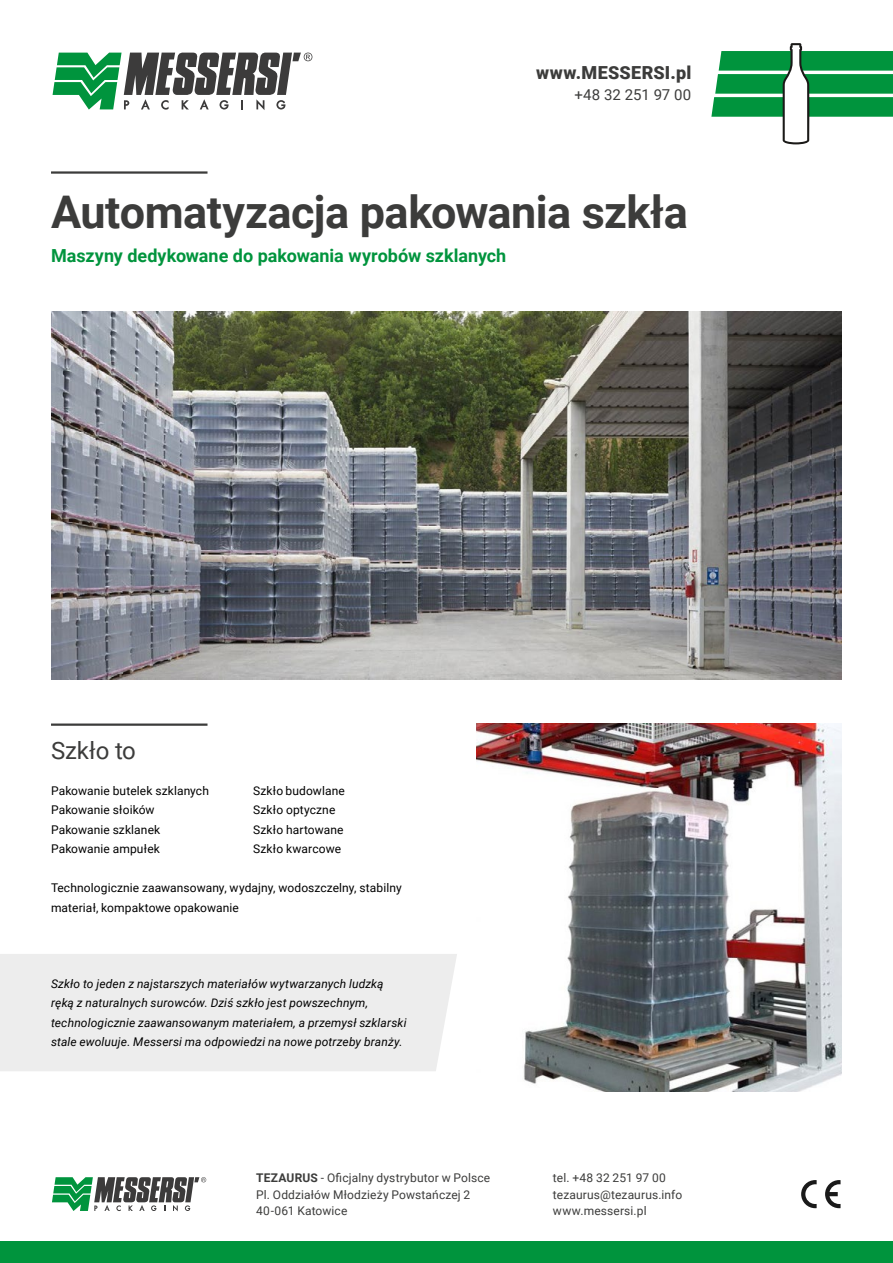
<style>
.page{position:relative;width:893px;height:1263px;background:#fff}
.page>*{position:absolute;margin:0;border:0;box-sizing:border-box;transform-origin:0 0}
.t1{font:700 45px "Roboto";letter-spacing:-.01em;color:#3c3c3b}
.t2{font:24px "Roboto";color:#3c3c3b}
.t3{font:700 18px "Roboto";color:#00943d}
.t4{font:900 18px "Roboto";letter-spacing:.015em;color:#3c3c3b}
.t5{font:15px "Roboto";color:#3c3c3b}
.t6{font:italic 12px/19.5px "Roboto";letter-spacing:.01em;color:#000}
.t7{font:12px/19.5px "Roboto";letter-spacing:.01em;color:#000}
.t8{font:12px/16.5px "Roboto";letter-spacing:.01em;color:#3c3c3b}
.s1{font-weight:700}
</style>
<div class="page">
<svg style="left:53px;top:52px;width:259px;height:58px"></svg>
<hr style="left:51px;top:171px;width:156px;height:3px;background:#3c3c3b">
<img style="left:51px;top:312px;width:791px;height:368px">
<img style="left:476px;top:723px;width:366px;height:368px">
<div style="left:0;top:1242px;width:893px;height:21px;background:#00943d"></div>
<svg style="left:52px;top:1177px;width:154px;height:34px"></svg>
<svg style="left:801px;top:1180px;width:39px;height:28px"></svg>
<div style="left:0;top:954px;width:457px;height:117px;background:#ededed"></div>
<hr style="left:51px;top:723px;width:156px;height:3px;background:#3c3c3b">
<svg style="left:711px;top:43px;width:182px;height:101px"></svg>
<h3 class="t4" style="left:536px;top:60px;width:156px">www.MESSERSI.pl</h3>
<p class="t5" style="left:574px;top:84px;width:118px">+48 32 251 97 00</p>
<h1 class="t1" style="left:51px;top:181px;width:638px">Automatyzacja pakowania szkła</h1>
<h3 class="t3" style="left:51px;top:243px;width:457px">Maszyny dedykowane do pakowania wyrobów szklanych</h3>
<h2 class="t2" style="left:51px;top:734px;width:86px">Szkło to</h2>
<p class="t7" style="left:51px;top:780px;width:160px">Pakowanie butelek szklanych<br>Pakowanie słoików<br>Pakowanie szklanek<br>Pakowanie ampułek</p>
<p class="t7" style="left:51px;top:878px;width:352px">Technologicznie zaawansowany, wydajny, wodoszczelny, stabilny materiał, kompaktowe opakowanie</p>
<p class="t7" style="left:253px;top:780px;width:93px">Szkło budowlane<br>Szkło optyczne<br>Szkło hartowane<br>Szkło kwarcowe</p>
<p class="t6" style="left:51px;top:973px;width:357px">Szkło to jeden z najstarszych materiałów wytwarzanych ludzką ręką z naturalnych surowców. Dziś szkło jest powszechnym, technologicznie zaawansowanym materiałem, a przemysł szklarski stale ewoluuje. Messersi ma odpowiedzi na nowe potrzeby branży.</p>
<p class="t8" style="left:256px;top:1169px;width:236px"><span class="s1">TEZAURUS</span> - Oficjalny dystrybutor w Polsce<br>Pl. Oddziałów Młodzieży Powstańczej 2<br>40-061 Katowice</p>
<p class="t8" style="left:553px;top:1169px;width:131px">tel. +48 32 251 97 00 tezaurus@tezaurus.info www.messersi.pl</p>
</div>
